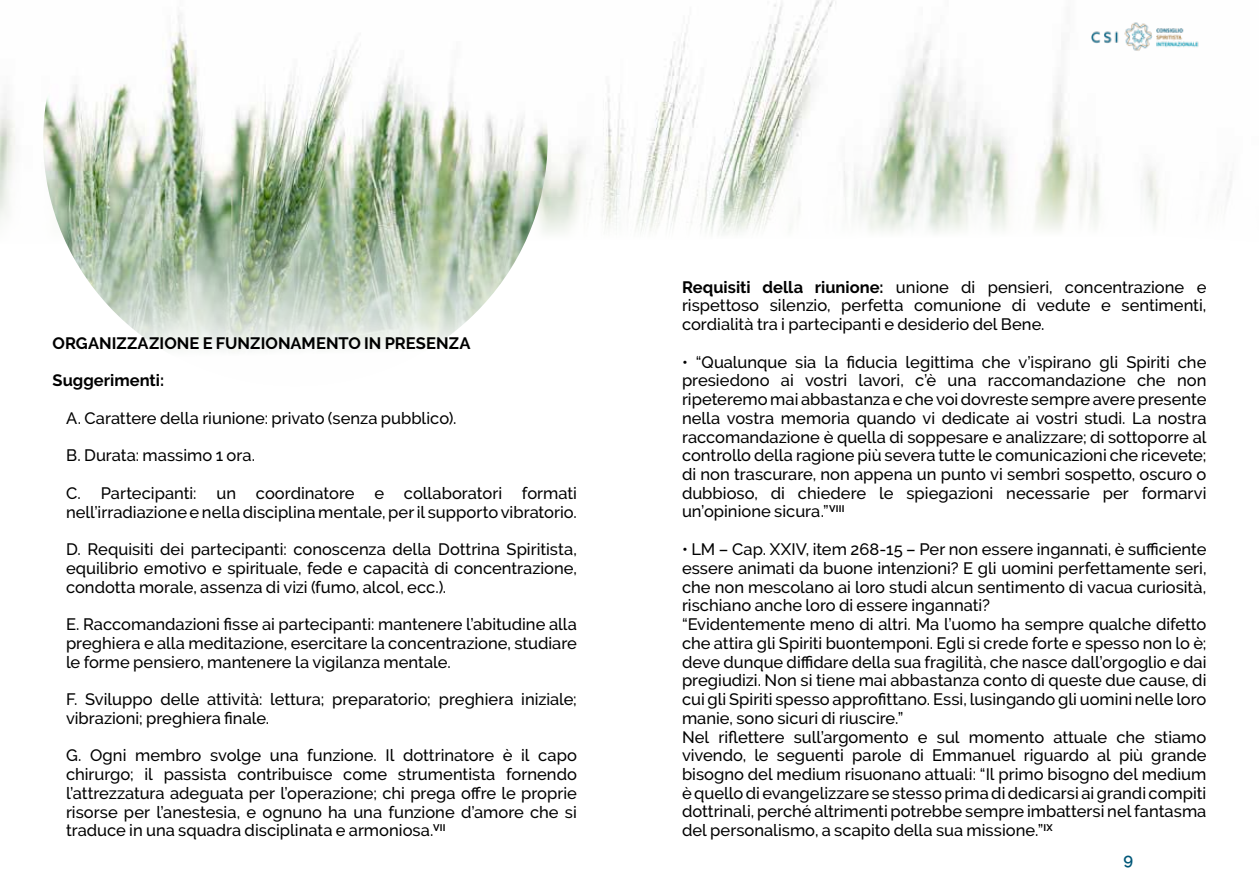
<style>
.page{position:relative;width:1259px;height:893px;background:#fff}
.page>*{position:absolute;margin:0;border:0;box-sizing:border-box;transform-origin:0 0}
.t1{font:500 16.5px/18.8px "Raleway";color:#000;text-align:justify}
.t2{font:700 16.5px "Raleway";letter-spacing:.005em;color:#000}
.t3{font:600 16.5px "Raleway";color:#005778}
.s1{font-weight:700}
</style>
<div class="page">
<img style="left:0;top:0;width:1232px;height:234px">
<img style="left:43px;top:0;width:504px;height:351px">
<img style="left:1079px;top:17px;width:127px;height:38px">
<p class="t2" style="left:52px;top:334px;width:420px">ORGANIZZAZIONE E FUNZIONAMENTO IN PRESENZA</p>
<p class="t2" style="left:52px;top:371px;width:113px">Suggerimenti:</p>
<p class="t1" style="left:66px;top:409px;width:392px">A. Carattere della riunione: privato (senza pubblico).</p>
<p class="t1" style="left:66px;top:446px;width:190px">B. Durata: massimo 1 ora.</p>
<p class="t1" style="left:66px;top:484px;width:512px">C. Partecipanti: un coordinatore e collaboratori formati nell’irradiazione e nella disciplina mentale, per il supporto vibratorio.</p>
<p class="t1" style="left:66px;top:540px;width:512px">D. Requisiti dei partecipanti: conoscenza della Dottrina Spiritista, equilibrio emotivo e spirituale, fede e capacità di concentrazione, condotta morale, assenza di vizi (fumo, alcol, ecc.).</p>
<p class="t1" style="left:66px;top:615px;width:512px">E. Raccomandazioni fisse ai partecipanti: mantenere l’abitudine alla preghiera e alla meditazione, esercitare la concentrazione, studiare le forme pensiero, mantenere la vigilanza mentale.</p>
<p class="t1" style="left:66px;top:690px;width:512px">F. Sviluppo delle attività: lettura; preparatorio; preghiera iniziale; vibrazioni; preghiera finale.</p>
<p class="t1" style="left:66px;top:746px;width:512px">G. Ogni membro svolge una funzione. Il dottrinatore è il capo chirurgo; il passista contribuisce come strumentista fornendo l’attrezzatura adeguata per l’operazione; chi prega offre le proprie risorse per l’anestesia, e ognuno ha una funzione d’amore che si traduce in una squadra disciplinata e armoniosa.<sup>VII</sup></p>
<p class="t1" style="left:682px;top:277px;width:526px"><span class="s1">Requisiti della riunione:</span> unione di pensieri, concentrazione e rispettoso silenzio, perfetta comunione di vedute e sentimenti, cordialità tra i partecipanti e desiderio del Bene.</p>
<p class="t1" style="left:682px;top:352px;width:526px">• “Qualunque sia la fiducia legittima che v’ispirano gli Spiriti che presiedono ai vostri lavori, c’è una raccomandazione che non ripeteremo mai abbastanza e che voi dovreste sempre avere presente nella vostra memoria quando vi dedicate ai vostri studi. La nostra raccomandazione è quella di soppesare e analizzare; di sottoporre al controllo della ragione più severa tutte le comunicazioni che ricevete; di non trascurare, non appena un punto vi sembri sospetto, oscuro o dubbioso, di chiedere le spiegazioni necessarie per formarvi un’opinione sicura.”<sup>VIII</sup></p>
<p class="t1" style="left:682px;top:540px;width:526px;text-align:left">• LM – Cap. XXIV, item 268-15 – Per non essere ingannati, è sufficiente essere animati da buone intenzioni? E gli uomini perfettamente seri, che non mescolano ai loro studi alcun sentimento di vacua curiosità, rischiano anche loro di essere ingannati?<br>“Evidentemente meno di altri. Ma l’uomo ha sempre qualche difetto che attira gli Spiriti buontemponi. Egli si crede forte e spesso non lo è; deve dunque diffidare della sua fragilità, che nasce dall’orgoglio e dai pregiudizi. Non si tiene mai abbastanza conto di queste due cause, di cui gli Spiriti spesso approfittano. Essi, lusingando gli uomini nelle loro manie, sono sicuri di riuscire.”<br>Nel riflettere sull’argomento e sul momento attuale che stiamo vivendo, le seguenti parole di Emmanuel riguardo al più grande bisogno del medium risuonano attuali: “Il primo bisogno del medium è quello di evangelizzare se stesso prima di dedicarsi ai grandi compiti dottrinali, perché altrimenti potrebbe sempre imbattersi nel fantasma del personalismo, a scapito della sua missione.”<sup>IX</sup></p>
<p class="t3" style="left:1123px;top:849px;width:11px">9</p>
</div>
